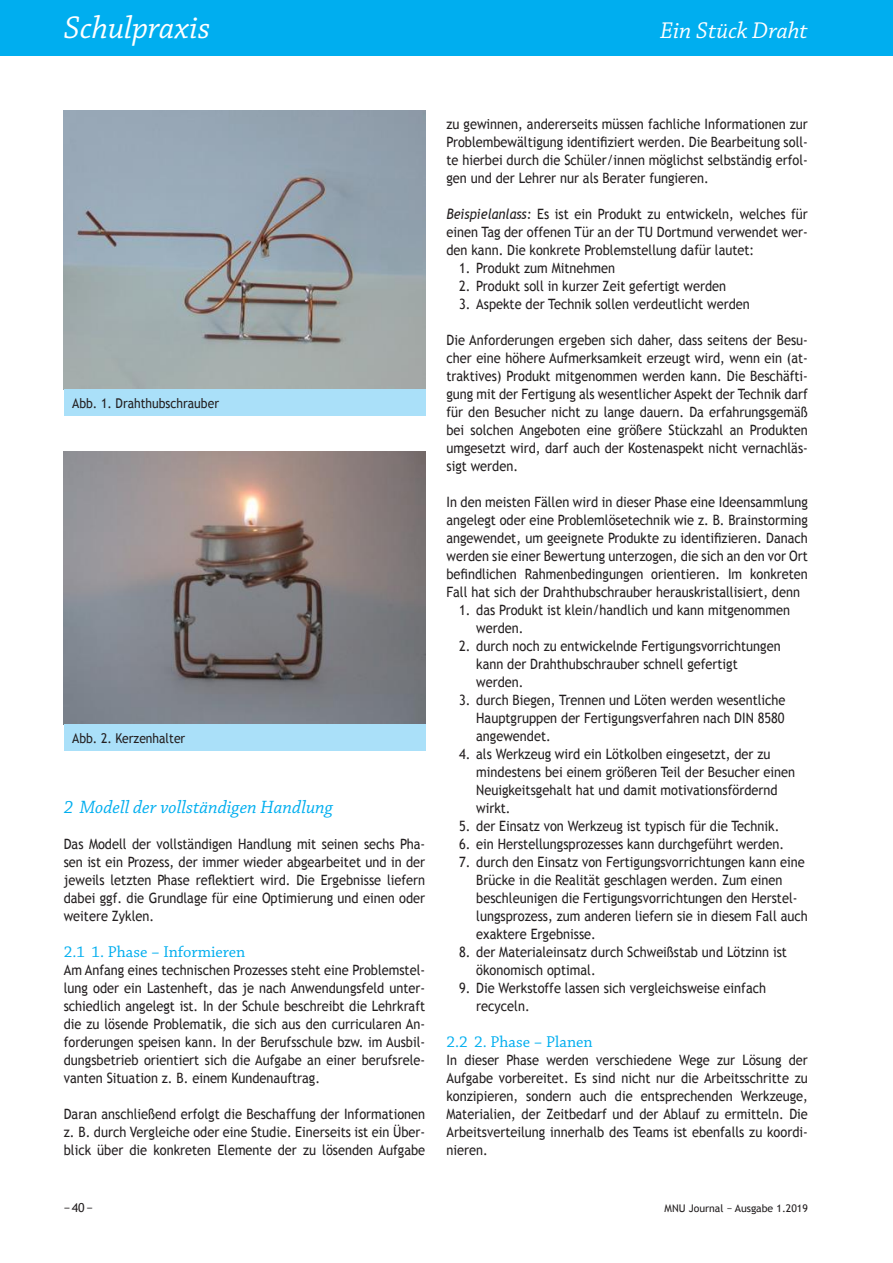
<style>
.page{position:relative;width:893px;height:1263px;background:#fff}
.page>*{position:absolute;margin:0;border:0;box-sizing:border-box;transform-origin:0 0}
.t1{font:italic 33px "Chaparral Pro";color:#fff}
.t2{font:italic 24px "Chaparral Pro";color:#fff}
.t3{font:italic 18.75px "Chaparral Pro";color:#00aeef}
.t4{font:16.5px "Chaparral Pro";color:#00aeef}
.t5{font:14.25px/18px "Trebuchet MS";color:#231f20;text-align:justify;scale:.9 1}
.t6{font:13.5px "Trebuchet MS";color:#231f20;scale:.9 1}
.t7{font:12.3px "Trebuchet MS";color:#231f20}
.t8{font:10.5px "Trebuchet MS";color:#231f20}
.s1{font-style:italic}
</style>
<div class="page">
<div style="left:0;top:0;width:893px;height:55px;background:#00aeef"></div>
<img style="left:64px;top:111px;width:361px;height:278px">
<div style="left:64px;top:389px;width:361px;height:27px;background:#aae0f9"></div>
<img style="left:64px;top:451px;width:361px;height:273px">
<div style="left:64px;top:724px;width:361px;height:27px;background:#aae0f9"></div>
<h1 class="t1" style="left:64px;top:10px;width:148px">Schulpraxis</h1>
<h2 class="t2" style="left:660px;top:18px;width:149px">Ein Stück Draht</h2>
<p class="t6" style="left:72px;top:395px;width:165px">Abb. 1. Drahthubschrauber</p>
<p class="t6" style="left:72px;top:730px;width:127px">Abb. 2. Kerzenhalter</p>
<h3 class="t3" style="left:64px;top:796px;width:271px">2 Modell der vollständigen Handlung</h3>
<p class="t5" style="left:64px;top:835px;width:403px">Das Modell der vollständigen Handlung mit seinen sechs Pha&shy;sen ist ein Prozess, der immer wieder abgearbeitet und in der jeweils letzten Phase reflektiert wird. Die Ergebnisse liefern dabei ggf. die Grundlage für eine Optimierung und einen oder weitere Zyklen.</p>
<p class="t4" style="left:64px;top:942px;width:183px">2.1 1. Phase − Informieren</p>
<p class="t5" style="left:64px;top:961px;width:403px">Am Anfang eines technischen Prozesses steht eine Problemstel&shy;lung oder ein Lastenheft, das je nach Anwendungsfeld unter&shy;schiedlich angelegt ist. In der Schule beschreibt die Lehrkraft die zu lösende Problematik, die sich aus den curricularen An&shy;forderungen speisen kann. In der Berufsschule bzw. im Ausbil&shy;dungsbetrieb orientiert sich die Aufgabe an einer berufsrele&shy;vanten Situation z. B. einem Kundenauftrag.</p>
<p class="t5" style="left:64px;top:1105px;width:403px">Daran anschließend erfolgt die Beschaffung der Informationen z. B. durch Vergleiche oder eine Studie. Einerseits ist ein Über&shy;blick über die konkreten Elemente der zu lösenden Aufgabe</p>
<p class="t5" style="left:446px;top:115px;width:403px">zu gewinnen, andererseits müssen fachliche Informationen zur Problembewältigung identifiziert werden. Die Bearbeitung soll&shy;te hierbei durch die Schüler/innen möglichst selbständig erfol&shy;gen und der Lehrer nur als Berater fungieren.</p>
<p class="t5" style="left:446px;top:205px;width:403px"><span class="s1">Beispielanlass:</span> Es ist ein Produkt zu entwickeln, welches für einen Tag der offenen Tür an der TU Dortmund verwendet wer&shy;den kann. Die konkrete Problemstellung dafür lautet:</p>
<p class="t5" style="left:459px;top:259px;width:175px">1. Produkt zum Mitnehmen</p>
<p class="t5" style="left:459px;top:277px;width:298px">2. Produkt soll in kurzer Zeit gefertigt werden</p>
<p class="t5" style="left:459px;top:295px;width:324px">3. Aspekte der Technik sollen verdeutlicht werden</p>
<p class="t5" style="left:446px;top:331px;width:403px">Die Anforderungen ergeben sich daher, dass seitens der Besu&shy;cher eine höhere Aufmerksamkeit erzeugt wird, wenn ein (at&shy;traktives) Produkt mitgenommen werden kann. Die Beschäfti&shy;gung mit der Fertigung als wesentlicher Aspekt der Technik darf für den Besucher nicht zu lange dauern. Da erfahrungsgemäß bei solchen Angeboten eine größere Stückzahl an Produkten umgesetzt wird, darf auch der Kostenaspekt nicht vernachläs&shy;sigt werden.</p>
<p class="t5" style="left:446px;top:493px;width:403px">In den meisten Fällen wird in dieser Phase eine Ideensammlung angelegt oder eine Problemlösetechnik wie z. B. Brainstorming angewendet, um geeignete Produkte zu identifizieren. Danach werden sie einer Bewertung unterzogen, die sich an den vor Ort befindlichen Rahmenbedingungen orientieren. Im konkreten Fall hat sich der Drahthubschrauber herauskristallisiert, denn</p>
<p class="t5" style="left:476px;top:601px;width:350px;text-indent:-17px">1. das Produkt ist klein/handlich und kann mitgenommen werden.</p>
<p class="t5" style="left:476px;top:637px;width:340px;text-align:left;text-indent:-17px">2. durch noch zu entwickelnde Fertigungsvorrichtungen kann der Drahthubschrauber schnell gefertigt werden.</p>
<p class="t5" style="left:476px;top:691px;width:345px;text-indent:-17px">3. durch Biegen, Trennen und Löten werden wesentliche Hauptgruppen der Fertigungsverfahren nach DIN 8580 angewendet.</p>
<p class="t5" style="left:476px;top:745px;width:356px;text-align:left;text-indent:-17px">4. als Werkzeug wird ein Lötkolben eingesetzt, der zu mindestens bei einem größeren Teil der Besucher einen Neuigkeitsgehalt hat und damit motivationsfördernd wirkt.</p>
<p class="t5" style="left:459px;top:817px;width:357px">5. der Einsatz von Werkzeug ist typisch für die Technik.</p>
<p class="t5" style="left:459px;top:835px;width:362px">6. ein Herstellungsprozesses kann durchgeführt werden.</p>
<p class="t5" style="left:476px;top:853px;width:370px;text-align:left;text-indent:-17px">7. durch den Einsatz von Fertigungsvorrichtungen kann eine Brücke in die Realität geschlagen werden. Zum einen beschleunigen die Fertigungsvorrichtungen den Herstel&shy;lungsprozess, zum anderen liefern sie in diesem Fall auch exaktere Ergebnisse.</p>
<p class="t5" style="left:476px;top:943px;width:347px;text-indent:-17px">8. der Materialeinsatz durch Schweißstab und Lötzinn ist ökonomisch optimal.</p>
<p class="t5" style="left:476px;top:979px;width:324px;text-indent:-17px">9. Die Werkstoffe lassen sich vergleichsweise einfach recyceln.</p>
<p class="t4" style="left:446px;top:1032px;width:148px">2.2 2. Phase − Planen</p>
<p class="t5" style="left:446px;top:1051px;width:403px">In dieser Phase werden verschiedene Wege zur Lösung der Aufgabe vorbereitet. Es sind nicht nur die Arbeitsschritte zu konzipieren, sondern auch die entsprechenden Werkzeuge, Materialien, der Zeitbedarf und der Ablauf zu ermitteln. Die Arbeitsverteilung innerhalb des Teams ist ebenfalls zu koordi&shy;nieren.</p>
<p class="t7" style="left:64px;top:1200px;width:31px">− 40 −</p>
<p class="t8" style="left:665px;top:1202px;width:145px">MNU Journal − Ausgabe 1.2019</p>
</div>
